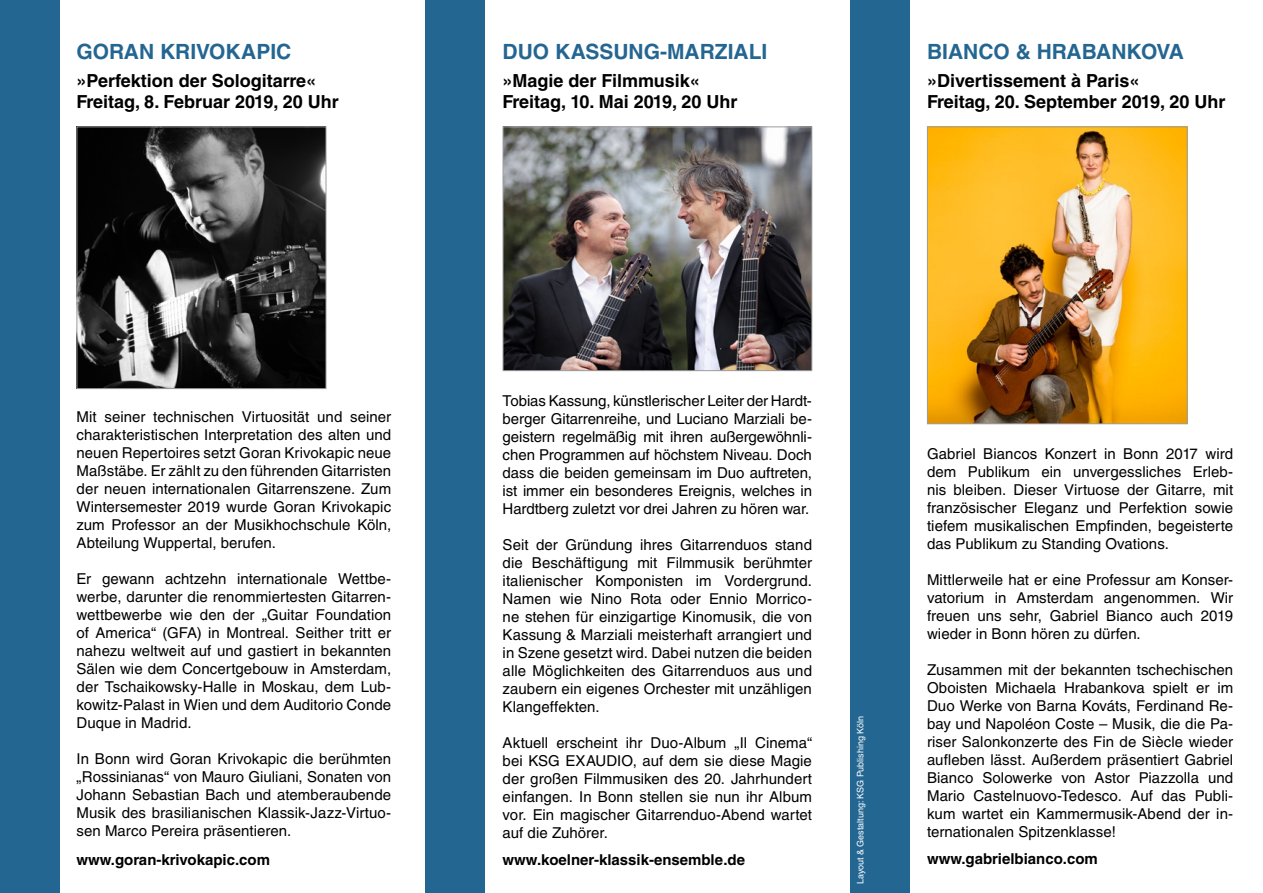
<style>
.page{position:relative;width:1263px;height:893px;background:#fff}
.page>*{position:absolute;margin:0;border:0;box-sizing:border-box;transform-origin:0 0}
.t1{font:700 21px "Helvetica LT Std";color:#246692}
.t2{font:700 18px/21px "Helvetica LT Std";color:#000}
.t3{font:15px/18px "Helvetica LT Std";letter-spacing:.005em;color:#000;text-align:justify}
.t4{font:700 15px "Helvetica LT Std";color:#000}
.t5{font:9px "Helvetica LT Std";color:#fff}
</style>
<div class="page">
<div style="left:0;top:0;width:60px;height:893px;background:#246692"></div>
<div style="left:425px;top:0;width:60px;height:893px;background:#246692"></div>
<div style="left:850px;top:0;width:60px;height:893px;background:#246692"></div>
<img style="left:79px;top:128px;width:245px;height:259px">
<div style="left:77px;top:126px;width:249px;height:263px;border:1px solid #9c9d9f"></div>
<img style="left:505px;top:128px;width:305px;height:241px">
<div style="left:503px;top:126px;width:309px;height:245px;border:1px solid #9c9d9f"></div>
<img style="left:929px;top:128px;width:256px;height:294px">
<div style="left:927px;top:126px;width:260px;height:298px;border:1px solid #9c9d9f"></div>
<h1 class="t1" style="left:77px;top:39px;width:216px">GORAN KRIVOKAPIC</h1>
<p class="t2" style="left:77px;top:70px;width:264px">»Perfektion der Sologitarre«<br>Freitag, 8. Februar 2019, 20 Uhr</p>
<h1 class="t1" style="left:503px;top:39px;width:266px">DUO KASSUNG-MARZIALI</h1>
<p class="t2" style="left:503px;top:70px;width:236px">»Magie der Filmmusik«<br>Freitag, 10. Mai 2019, 20 Uhr</p>
<h1 class="t1" style="left:927px;top:39px;width:258px">BIANCO &amp; HRABANKOVA</h1>
<p class="t2" style="left:927px;top:70px;width:300px">»Divertissement à Paris«<br>Freitag, 20. September 2019, 20 Uhr</p>
<p class="t3" style="left:77px;top:407px;width:316px">Mit seiner technischen Virtuosität und seiner charakteristischen Interpretation des alten und neuen Repertoires setzt Goran Krivokapic neue Maßstäbe. Er zählt zu den führenden Gitarristen der neuen internationalen Gitarrenszene. Zum Wintersemester 2019 wurde Goran Krivokapic zum Professor an der Musikhochschule Köln, Abteilung Wuppertal, berufen.</p>
<p class="t3" style="left:77px;top:569px;width:316px">Er gewann achtzehn internationale Wettbe&shy;werbe, darunter die renommiertesten Gitarren&shy;wettbewerbe wie den der „Guitar Foundation of America“ (GFA) in Montreal. Seither tritt er nahezu weltweit auf und gastiert in bekannten Sälen wie dem Concertgebouw in Amsterdam, der Tschaikowsky-Halle in Moskau, dem Lub&shy;kowitz-Palast in Wien und dem Auditorio Conde Duque in Madrid.</p>
<p class="t3" style="left:77px;top:749px;width:316px">In Bonn wird Goran Krivokapic die berühmten „Rossinianas“ von Mauro Giuliani, Sonaten von Johann Sebastian Bach und atemberaubende Musik des brasilianischen Klassik-Jazz-Virtuo&shy;sen Marco Pereira präsentieren.</p>
<p class="t4" style="left:77px;top:850px;width:195px">www.goran-krivokapic.com</p>
<p class="t3" style="left:503px;top:392px;width:311px">Tobias Kassung, künstlerischer Leiter der Hardt&shy;berger Gitarrenreihe, und Luciano Marziali be&shy;geistern regelmäßig mit ihren außergewöhnli&shy;chen Programmen auf höchstem Niveau. Doch dass die beiden gemeinsam im Duo auftreten, ist immer ein besonderes Ereignis, welches in Hardtberg zuletzt vor drei Jahren zu hören war.</p>
<p class="t3" style="left:503px;top:536px;width:311px">Seit der Gründung ihres Gitarrenduos stand die Beschäftigung mit Filmmusik berühmter italienischer Komponisten im Vordergrund.<br>Namen wie Nino Rota oder Ennio Morrico&shy;ne stehen für einzigartige Kinomusik, die von Kassung &amp; Marziali meisterhaft arrangiert und in Szene gesetzt wird. Dabei nutzen die beiden alle Möglichkeiten des Gitarrenduos aus und zaubern ein eigenes Orchester mit unzähligen Klangeffekten.</p>
<p class="t3" style="left:503px;top:734px;width:311px">Aktuell erscheint ihr Duo-Album „Il Cinema“ bei KSG EXAUDIO, auf dem sie diese Magie der großen Filmmusiken des 20. Jahrhundert einfangen. In Bonn stellen sie nun ihr Album vor. Ein magischer Gitarrenduo-Abend wartet auf die Zuhörer.</p>
<p class="t4" style="left:503px;top:850px;width:244px">www.koelner-klassik-ensemble.de</p>
<p class="t5" style="left:855px;top:884px;width:170px;rotate:-90deg">Layout &amp; Gestaltung: KSG Publishing Köln</p>
<p class="t3" style="left:927px;top:445px;width:308px">Gabriel Biancos Konzert in Bonn 2017 wird dem Publikum ein unvergessliches Erleb&shy;nis bleiben. Dieser Virtuose der Gitarre, mit französischer Eleganz und Perfektion sowie tiefem musikalischen Empfinden, begeisterte das Publikum zu Standing Ovations.</p>
<p class="t3" style="left:927px;top:571px;width:308px">Mittlerweile hat er eine Professur am Konser&shy;vatorium in Amsterdam angenommen. Wir freuen uns sehr, Gabriel Bianco auch 2019 wieder in Bonn hören zu dürfen.</p>
<p class="t3" style="left:927px;top:661px;width:308px">Zusammen mit der bekannten tschechischen Oboisten Michaela Hrabankova spielt er im Duo Werke von Barna Kováts, Ferdinand Re&shy;bay und Napoléon Coste – Musik, die die Pa&shy;riser Salonkonzerte des Fin de Siècle wieder aufleben lässt. Außerdem präsentiert Gabriel Bianco Solowerke von Astor Piazzolla und Mario Castelnuovo-Tedesco. Auf das Publi&shy;kum wartet ein Kammermusik-Abend der in&shy;ternationalen Spitzenklasse!</p>
<p class="t4" style="left:927px;top:850px;width:172px">www.gabrielbianco.com</p>
</div>
